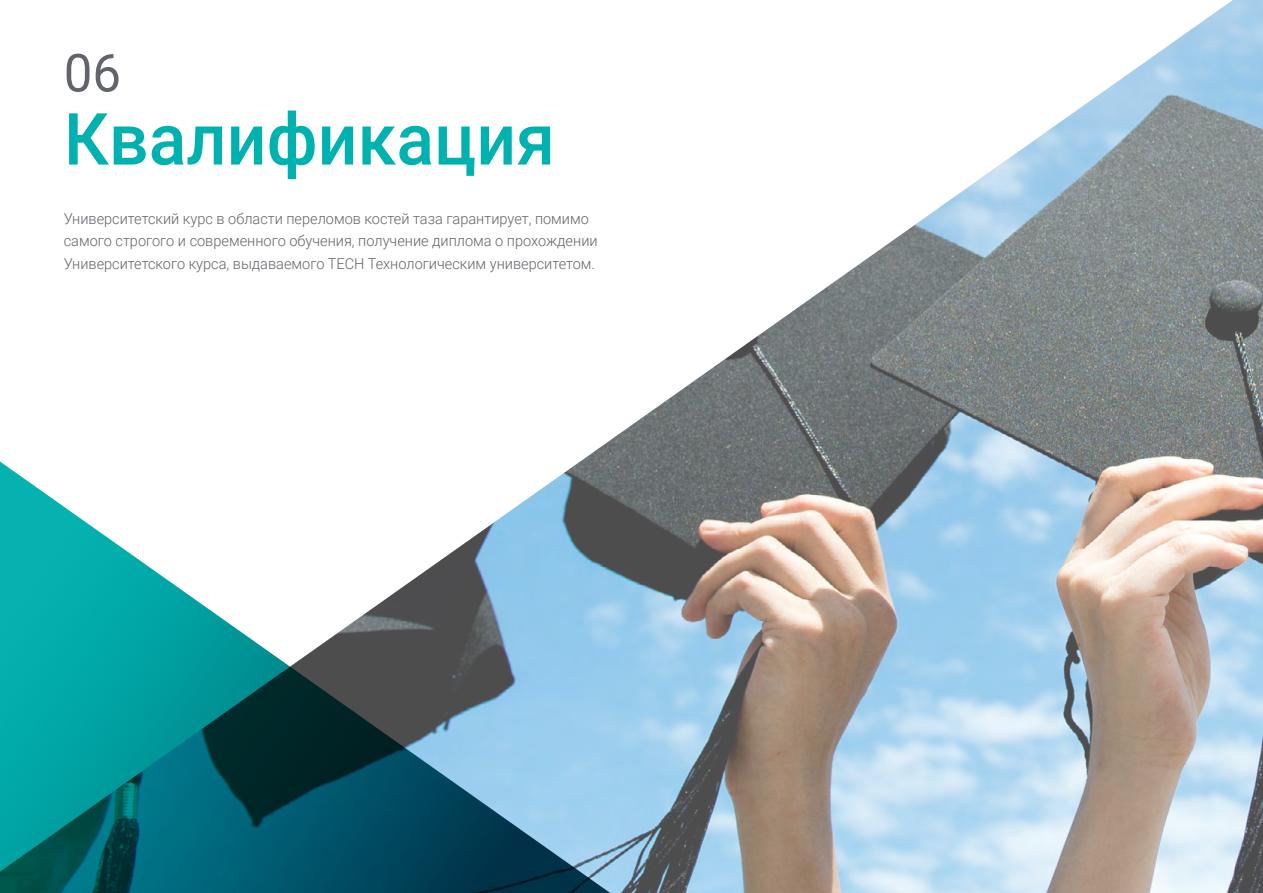
<style>
.page{position:relative;width:1263px;height:893px;background:#fff}
.page>*{position:absolute;margin:0;border:0;box-sizing:border-box;transform-origin:0 0}
.t1{font:500 72px "Roboto";color:#00b2af}
.t2{font:52.5px "Roboto";color:#61646a}
.t3{font:300 15px/22.5px "Roboto";color:#61646a}
</style>
<div class="page">
<img style="left:602px;top:0;width:661px;height:893px">
<svg style="left:0;top:446px;width:640px;height:447px"></svg>
<h2 class="t2" style="left:64px;top:36px;width:59px">06</h2>
<h1 class="t1" style="left:64px;top:89px;width:493px">Квалификация</h1>
<p class="t3" style="left:64px;top:207px;width:535px">Университетский курс в области переломов костей таза гарантирует, помимо самого строгого и современного обучения, получение диплома о прохождении<br>Университетского курса, выдаваемого TECH Технологическим университетом.</p>
</div>
